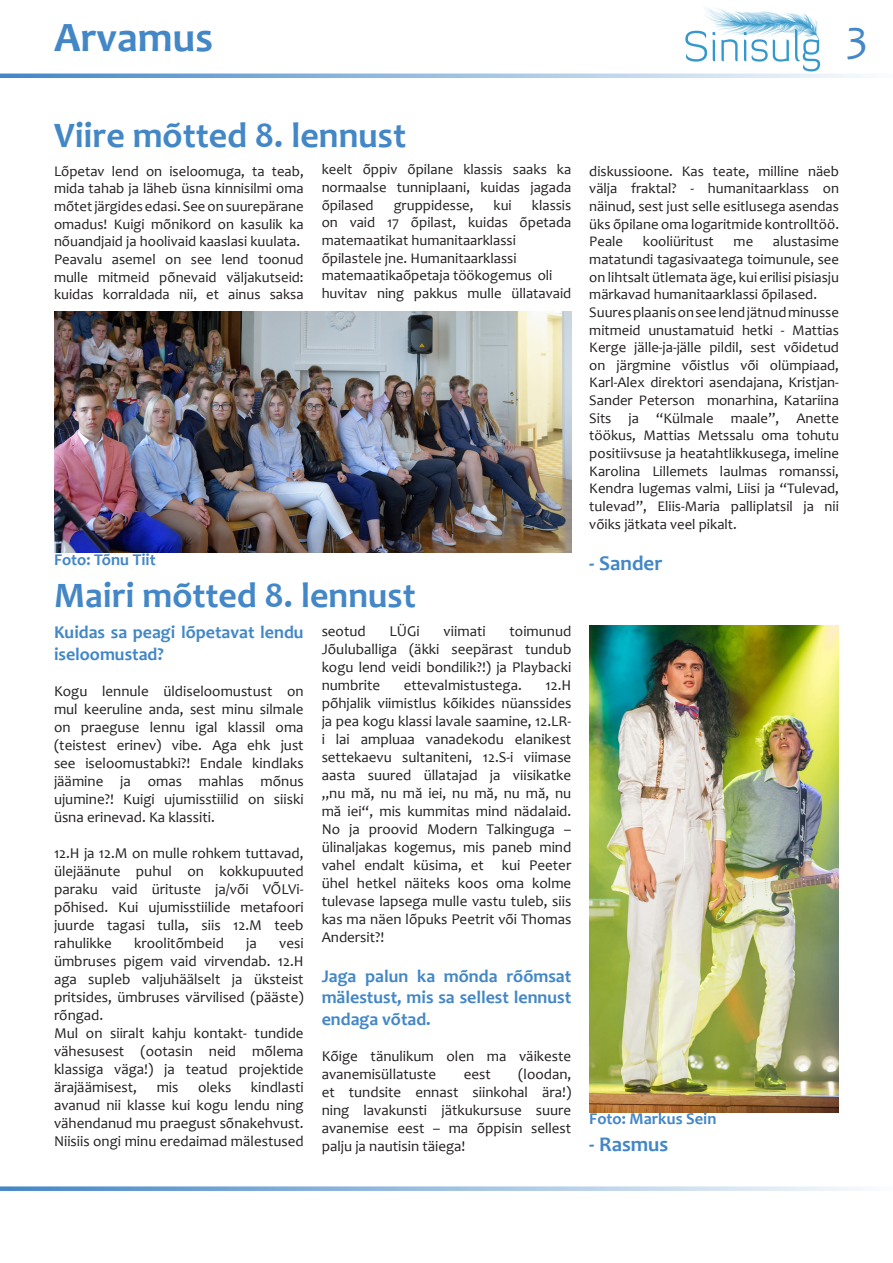
<style>
.page{position:relative;width:893px;height:1263px;background:#fff}
.page>*{position:absolute;margin:0;border:0;box-sizing:border-box;transform-origin:0 0}
.t1{font:45px "Candara";color:#4387c7}
.t2{font:700 42px "Candara";color:#4387c7}
.t3{font:700 36px "Candara";color:#4387c7}
.t4{font:700 21px "Candara";color:#4387c7}
.t5{font:700 18px/21.6px "Candara";color:#4387c7}
.t6{font:700 16.5px "Candara";color:#4387c7}
.t7{font:15px/18px "Candara";color:#231f20;text-align:justify}
.t8{font:14.7px/17.7px "Candara";color:#231f20;text-align:justify}
</style>
<div class="page">
<svg style="left:0;top:74px;width:864px;height:4px"></svg>
<svg style="left:0;top:1186px;width:864px;height:5px"></svg>
<img style="left:685px;top:7px;width:136px;height:65px">
<img style="left:589px;top:625px;width:250px;height:487px">
<img style="left:54px;top:311px;width:517px;height:242px">
<p class="t2" style="left:54px;top:11px;width:161px">Arvamus</p>
<h1 class="t1" style="left:846px;top:8px;width:23px">3</h1>
<p class="t3" style="left:54px;top:112px;width:354px">Viire mõtted 8. lennust</p>
<p class="t8" style="left:322px;top:161px;width:251px">keelt õppiv õpilane klassis saaks ka normaalse tunniplaani, kuidas jagada õpilased</p>
<p class="t8" style="left:54px;top:162px;width:251px">Lõpetav lend on iseloomuga, ta teab, mida tahab ja läheb üsna kinnisilmi oma mõtet järgides edasi. See on suurepärane omadus! Kuigi mõnikord on kasulik ka nõuandjaid ja hoolivaid kaaslasi kuulata.</p>
<p class="t8" style="left:54px;top:250px;width:251px">Peavalu asemel on see lend toonud mulle mitmeid põnevaid väljakutseid: kuidas korraldada nii, et ainus saksa</p>
<p class="t8" style="left:322px;top:196px;width:251px;text-align:left;text-indent:210px">klassis on vaid 17 õpilast, kuidas õpetada matemaatikat humanitaarklassi õpilastele jne. Humanitaarklassi matemaatikaõpetaja töökogemus oli huvitav ning pakkus mulle üllatavaid</p>
<p class="t8" style="left:394px;top:196px;width:81px">gruppidesse,</p>
<p class="t8" style="left:494px;top:196px;width:20px">kui</p>
<p class="t6" style="left:54px;top:549px;width:103px">Foto: Tõnu Tiit</p>
<p class="t3" style="left:54px;top:572px;width:363px">Mairi mõtted 8. lennust</p>
<p class="t5" style="left:54px;top:621px;width:251px">Kuidas sa peagi lõpetavat lendu iseloomustad?</p>
<p class="t7" style="left:54px;top:682px;width:251px">Kogu lennule üldiseloomustust on mul keeruline anda, sest minu silmale on praeguse lennu igal klassil oma (teistest erinev) vibe. Aga ehk just see iseloomustabki?! Endale kindlaks jäämine ja omas mahlas mõnus ujumine?! Kuigi ujumisstiilid on siiski üsna erinevad. Ka klassiti.</p>
<p class="t7" style="left:54px;top:844px;width:251px">12.H ja 12.M on mulle rohkem tuttavad, ülejäänute puhul on kokkupuuted paraku vaid ürituste ja/või VÕLVi&shy;põhised. Kui ujumisstiilide metafoori juurde tagasi tulla, siis 12.M teeb rahulikke</p>
<p class="t7" style="left:322px;top:622px;width:46px">seotud</p>
<p class="t7" style="left:390px;top:622px;width:32px">LÜGi</p>
<p class="t7" style="left:444px;top:622px;width:44px">viimati</p>
<p class="t7" style="left:322px;top:622px;width:251px;text-indent:188px">toimunud Jõuluballiga (äkki seepärast tundub kogu lend veidi bondilik?!) ja Playbacki numbrite</p>
<p class="t7" style="left:404px;top:676px;width:120px">ettevalmistustega.</p>
<p class="t7" style="left:322px;top:676px;width:251px;text-indent:224px">12.H põhjalik viimistlus kõikides nüanssides ja pea kogu klassi lavale saamine, 12.LR&shy;i lai ampluaa vanadekodu elanikest settekaevu sultaniteni, 12.S-i viimase aasta suured üllatajad ja viisikatke „nu mă, nu mă iei, nu mă, nu mă, nu mă iei“, mis kummitas mind nädalaid.<br>No ja proovid Modern Talkinguga – ülinaljakas kogemus, mis paneb mind vahel endalt küsima, et kui Peeter ühel hetkel näiteks koos oma kolme tulevase lapsega mulle vastu tuleb, siis kas ma näen lõpuks Peetrit või Thomas Andersit?!</p>
<p class="t5" style="left:322px;top:965px;width:251px;text-align:justify">Jaga palun ka mõnda rõõmsat mälestust, mis sa sellest lennust endaga võtad.</p>
<p class="t7" style="left:322px;top:1047px;width:251px">Kõige tänulikum olen ma väikeste avanemisüllatuste</p>
<p class="t7" style="left:134px;top:934px;width:91px">kroolitõmbeid</p>
<p class="t7" style="left:246px;top:934px;width:12px">ja</p>
<p class="t7" style="left:54px;top:934px;width:251px;text-indent:225px">vesi ümbruses pigem vaid virvendab. 12.H aga supleb valjuhäälselt ja üksteist pritsides, ümbruses värvilised (pääste) rõngad.</p>
<p class="t7" style="left:54px;top:1024px;width:251px">Mul on siiralt kahju kontakt- tundide vähesusest (ootasin neid mõlema klassiga väga!) ja teatud projektide ärajäämisest,</p>
<p class="t7" style="left:322px;top:1065px;width:251px;text-indent:197px">(loodan, et tundsite ennast siinkohal ära!) ning lavakunsti jätkukursuse suure avanemise eest – ma õppisin sellest palju ja nautisin täiega!</p>
<p class="t7" style="left:464px;top:1065px;width:29px">eest</p>
<p class="t7" style="left:54px;top:1078px;width:251px;text-indent:197px">kindlasti avanud nii klasse kui kogu lendu ning vähendanud mu praegust sõnakehvust.<br>Niisiis ongi minu eredaimad mälestused</p>
<p class="t7" style="left:157px;top:1078px;width:23px">mis</p>
<p class="t7" style="left:198px;top:1078px;width:35px">oleks</p>
<p class="t8" style="left:589px;top:162px;width:251px">diskussioone. Kas teate, milline näeb välja fraktal? - humanitaarklass on näinud, sest just selle esitlusega asendas üks õpilane oma logaritmide kontrolltöö.<br>Peale</p>
<p class="t8" style="left:589px;top:233px;width:251px;text-indent:184px">alustasime matatundi tagasivaatega toimunule, see on lihtsalt ütlemata äge, kui erilisi pisiasju märkavad humanitaarklassi õpilased.</p>
<p class="t8" style="left:589px;top:303px;width:251px">Suures plaanis on see lend jätnud minusse mitmeid unustamatuid hetki - Mattias Kerge jälle-ja-jälle pildil, sest võidetud on järgmine võistlus või olümpiaad, Karl-Alex direktori asendajana, Kristjan-Sander Peterson monarhina, Katariina Sits ja “Külmale maale”, Anette töökus, Mattias Metssalu oma tohutu positiivsuse ja heatahtlikkusega, imeline Karolina Lillemets laulmas romanssi, Kendra lugemas valmi, Liisi ja “Tulevad, tulevad”, Eliis-Maria palliplatsil ja nii võiks jätkata veel pikalt.</p>
<p class="t8" style="left:643px;top:233px;width:73px">kooliüritust</p>
<p class="t8" style="left:734px;top:233px;width:21px">me</p>
<p class="t4" style="left:589px;top:550px;width:75px">- Sander</p>
<p class="t6" style="left:589px;top:1108px;width:129px">Foto: Markus Sein</p>
<p class="t4" style="left:589px;top:1131px;width:81px">- Rasmus</p>
</div>
